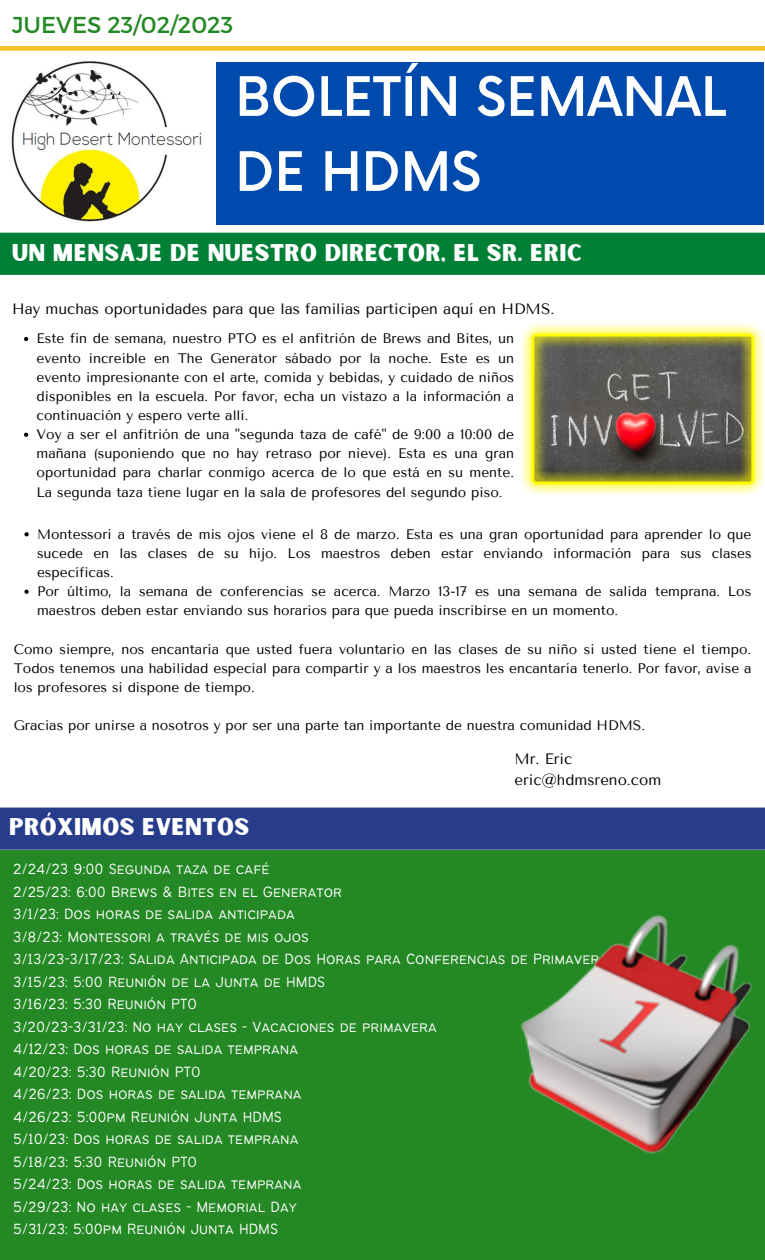
<style>
.page{position:relative;width:765px;height:1260px;background:#fff}
.page>*{position:absolute;margin:0;border:0;box-sizing:border-box;transform-origin:0 0}
.t1{font:500 52.88px/75px "Now";color:#fff}
.t2{font:23.12px "Sunborn Sans One";letter-spacing:.015em;color:#fff}
.t3{font:23px "Montserrat";color:#248925}
.t4{font:300 16.25px/22.5px "Bantayog";color:#fff}
.t5{font:15px/20.9px "Tenor Sans";color:#000}
.t6{font:13.75px/19.1px "Tenor Sans";color:#000}
</style>
<div class="page">
<img style="left:0;top:61px;width:235px;height:172px">
<div style="left:216px;top:62px;width:548px;height:162px;background:#004aad"></div>
<div style="left:0;top:46px;width:765px;height:5px;background:#f4c228"></div>
<div style="left:0;top:233px;width:765px;height:42px;background:#008037"></div>
<div style="left:0;top:850px;width:765px;height:410px;background:#248925"></div>
<div style="left:0;top:808px;width:765px;height:42px;background:#273d8b"></div>
<img style="left:521px;top:915px;width:231px;height:239px">
<svg style="left:24px;top:337px;width:4px;height:4px"></svg>
<svg style="left:24px;top:433px;width:4px;height:4px"></svg>
<img style="left:521px;top:323px;width:244px;height:172px">
<svg style="left:24px;top:532px;width:5px;height:4px"></svg>
<svg style="left:24px;top:590px;width:5px;height:4px"></svg>
<h3 class="t3" style="left:12px;top:10px;width:223px">JUEVES 23/02/2023</h3>
<h1 class="t1" style="left:235px;top:63px;width:492px">BOLETÍN SEMANAL<br>DE HDMS</h1>
<h2 class="t2" style="left:12px;top:238px;width:571px">UN MENSAJE DE NUESTRO DIRECTOR, EL SR. ERIC</h2>
<p class="t5" style="left:12px;top:298px;width:544px">Hay muchas oportunidades para que las familias participen aquí en HDMS.</p>
<p class="t6" style="left:37px;top:329px;width:479px">Este fin de semana, nuestro PTO es el anfitrión de Brews and Bites, un evento increíble en The Generator sábado por la noche. Este es un evento impresionante con el arte, comida y bebidas, y cuidado de niños disponibles en la escuela. Por favor, echa un vistazo a la información a continuación y espero verte allí.<br>Voy a ser el anfitrión de una "segunda taza de café" de 9:00 a 10:00 de mañana (suponiendo que no hay retraso por nieve). Esta es una gran oportunidad para charlar conmigo acerca de lo que está en su mente.<br>La segunda taza tiene lugar en la sala de profesores del segundo piso.</p>
<p class="t6" style="left:37px;top:525px;width:716px">Montessori a través de mis ojos viene el 8 de marzo. Esta es una gran oportunidad para aprender lo que sucede en las clases de su hijo. Los maestros deben estar enviando información para sus clases específicas.<br>Por último, la semana de conferencias se acerca. Marzo 13-17 es una semana de salida temprana. Los maestros deben estar enviando sus horarios para que pueda inscribirse en un momento.</p>
<p class="t6" style="left:14px;top:639px;width:739px;text-align:justify">Como siempre, nos encantaría que usted fuera voluntario en las clases de su niño si usted tiene el tiempo.<br>Todos tenemos una habilidad especial para compartir y a los maestros les encantaría tenerlo. Por favor, avise a los profesores si dispone de tiempo.</p>
<p class="t6" style="left:14px;top:716px;width:633px">Gracias por unirse a nosotros y por ser una parte tan importante de nuestra comunidad HDMS.</p>
<h2 class="t2" style="left:9px;top:812px;width:241px">PRÓXIMOS EVENTOS</h2>
<p class="t5" style="left:514px;top:749px;width:148px">Mr. Eric eric@hdmsreno.com</p>
<p class="t4" style="left:13px;top:859px;width:596px">2/24/23 9:00 Segunda taza de café<br>2/25/23: 6:00 Brews &amp; Bites en el Generator<br>3/1/23: Dos horas de salida anticipada<br>3/8/23: Montessori a través de mis ojos<br>3/13/23-3/17/23: Salida Anticipada de Dos Horas para Conferencias de Primavera 3/15/23: 5:00 Reunión de la Junta de HMDS<br>3/16/23: 5:30 Reunión PTO<br>3/20/23-3/31/23: No hay clases - Vacaciones de primavera<br>4/12/23: Dos horas de salida temprana<br>4/20/23: 5:30 Reunión PTO<br>4/26/23: Dos horas de salida temprana<br>4/26/23: 5:00pm Reunión Junta HDMS<br>5/10/23: Dos horas de salida temprana<br>5/18/23: 5:30 Reunión PTO<br>5/24/23: Dos horas de salida temprana<br>5/29/23: No hay clases - Memorial Day<br>5/31/23: 5:00pm Reunión Junta HDMS</p>
</div>
